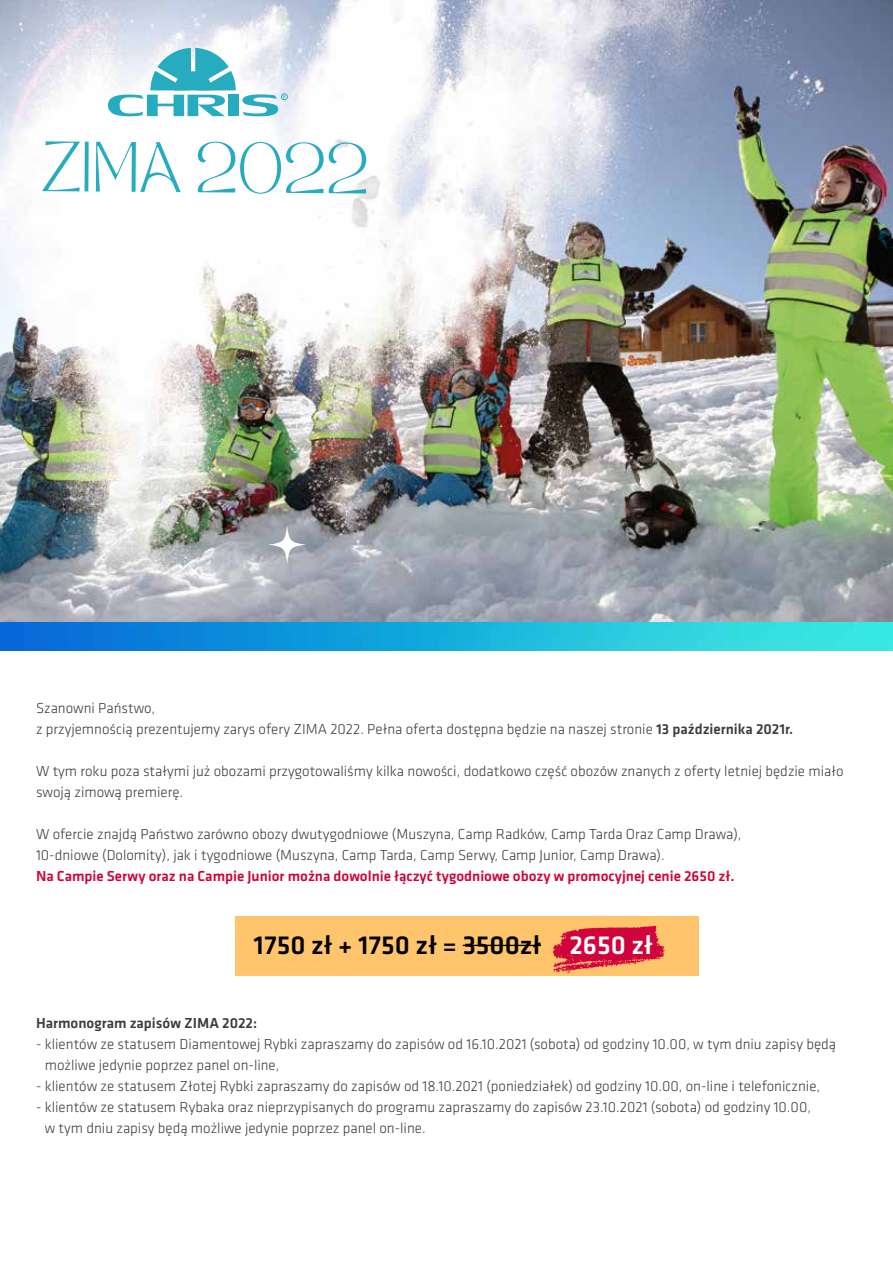
<style>
.page{position:relative;width:893px;height:1263px;background:#fff}
.page>*{position:absolute;margin:0;border:0;box-sizing:border-box;transform-origin:0 0}
.t1{font:500 27px "Klavika Basic";color:#000}
.t2{font:300 15px/21px "Klavika Basic";color:#3c3c3b}
.t3{font:500 15px "Klavika Basic";color:#d0043c}
.t4{font:500 15px "Klavika Basic";color:#3c3c3b}
.s1{font-weight:500}
.s2{color:#fff}
</style>
<div class="page">
<img style="left:0;top:0;width:893px;height:623px">
<div style="left:236px;top:916px;width:463px;height:59px;background:#ffc56d"></div>
<svg style="left:553px;top:925px;width:112px;height:48px"></svg>
<hr style="left:463px;top:945px;width:78px;height:1px;background:#000">
<img style="left:0;top:623px;width:893px;height:28px">
<svg style="left:268px;top:525px;width:38px;height:39px"></svg>
<svg style="left:42px;top:141px;width:38px;height:50px"></svg>
<svg style="left:85px;top:142px;width:4px;height:49px"></svg>
<svg style="left:96px;top:142px;width:85px;height:50px"></svg>
<svg style="left:198px;top:142px;width:168px;height:52px"></svg>
<div style="left:228px;top:95px;width:11px;height:21px;background:#27abbf"></div>
<svg style="left:242px;top:94px;width:44px;height:22px"></svg>
<div style="left:281px;top:93px;width:7px;height:7px;border:1px solid #27abbf;border-radius:50%"></div>
<svg style="left:108px;top:48px;width:128px;height:68px"></svg>
<p class="t2" style="left:36px;top:697px;width:759px">Szanowni Państwo,<br>z przyjemnością prezentujemy zarys ofery ZIMA 2022. Pełna oferta dostępna będzie na naszej stronie <span class="s1">13 października 2021r.</span></p>
<p class="t2" style="left:36px;top:760px;width:809px">W tym roku poza stałymi już obozami przygotowaliśmy kilka nowości, dodatkowo część obozów znanych z oferty letniej będzie miało swoją zimową premierę.</p>
<p class="t2" style="left:36px;top:823px;width:707px">W ofercie znajdą Państwo zarówno obozy dwutygodniowe (Muszyna, Camp Radków, Camp Tarda Oraz Camp Drawa),<br>10-dniowe (Dolomity), jak i tygodniowe (Muszyna, Camp Tarda, Camp Serwy, Camp Junior, Camp Drawa).</p>
<p class="t3" style="left:36px;top:866px;width:700px">Na Campie Serwy oraz na Campie Junior można dowolnie łączyć tygodniowe obozy w promocyjnej cenie 2650 zł.</p>
<h1 class="t1" style="left:254px;top:927px;width:401px">1750 zł + 1750 zł = 3500zł <span class="s2">2650 zł</span></h1>
<p class="t4" style="left:36px;top:1013px;width:223px">Harmonogram zapisów ZIMA 2022:</p>
<p class="t2" style="left:45px;top:1033px;width:793px;text-indent:-9px">- klientów ze statusem Diamentowej Rybki zapraszamy do zapisów od 16.10.2021 (sobota) od godziny 10.00, w tym dniu zapisy będą możliwe jedynie poprzez panel on-line,</p>
<p class="t2" style="left:36px;top:1075px;width:786px">- klientów ze statusem Złotej Rybki zapraszamy do zapisów od 18.10.2021 (poniedziałek) od godziny 10.00, on-line i telefonicznie,</p>
<p class="t2" style="left:45px;top:1096px;width:768px;text-indent:-9px">- klientów ze statusem Rybaka oraz nieprzypisanych do programu zapraszamy do zapisów 23.10.2021 (sobota) od godziny 10.00, w tym dniu zapisy będą możliwe jedynie poprzez panel on-line.</p>
</div>
